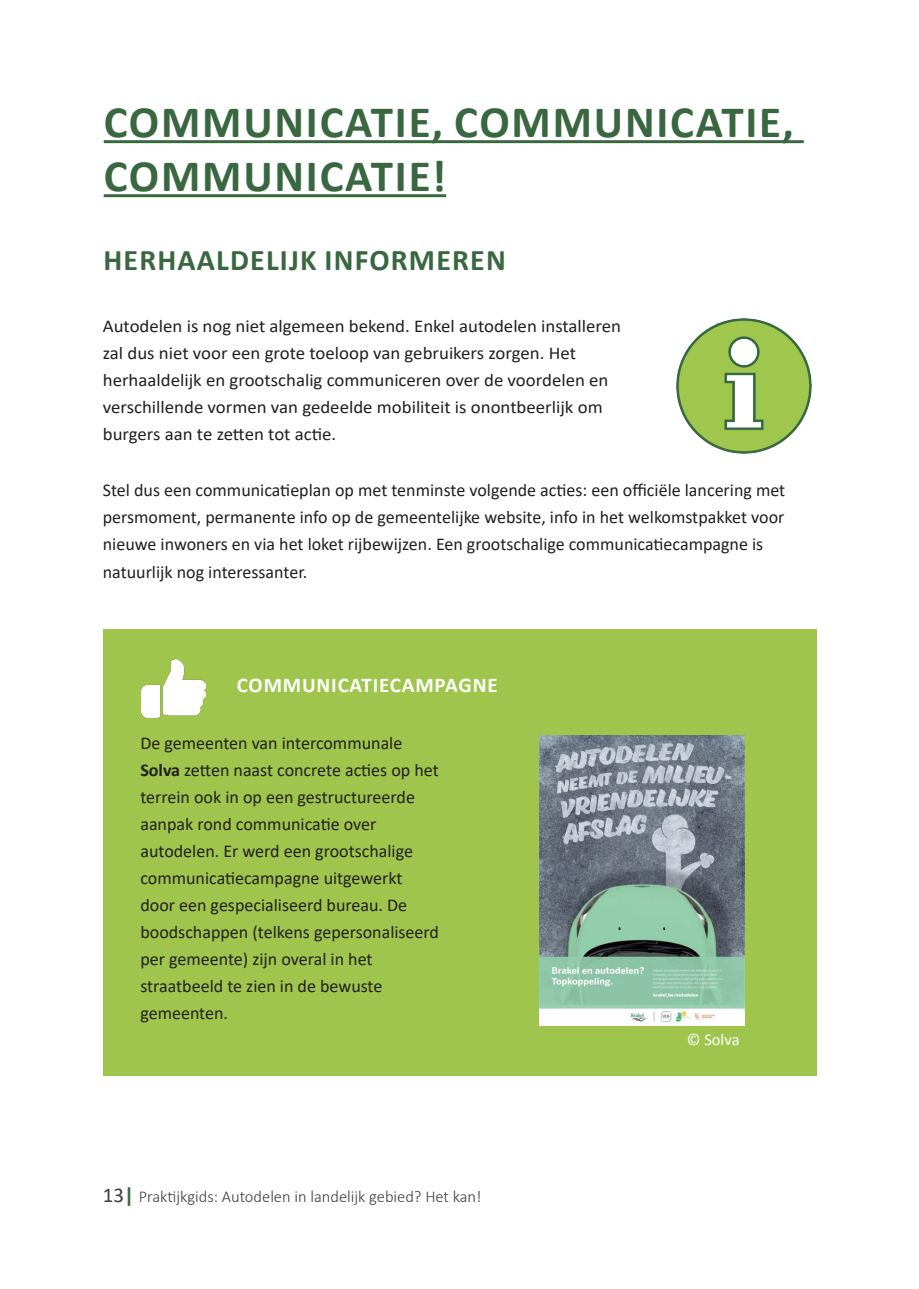
<style>
.page{position:relative;width:919px;height:1289px;background:#fff}
.page>*{position:absolute;margin:0;border:0;box-sizing:border-box;transform-origin:0 0}
.Hoofding{font:700 45px/54px "Calibri";letter-spacing:.04em;color:#396740}
.Hoofding_2{font:700 30px "Calibri";letter-spacing:.04em;color:#396740}
.goed_voorbeeld{font:700 21px "Calibri";letter-spacing:.04em;color:#fff}
.t1{font:18px/27px "Calibri";color:#231f20}
.t2{font:18px/27px "Calibri";color:#231f20;scale:1.04 1}
.t3{font:300 16.5px "Calibri";color:#3e3e3f}
.t4{font:16.5px "Calibri";color:#fff}
.s1{font-weight:700}
.s2{font-weight:400;font-size:21px}
.s3{font-weight:700;font-size:21px;color:#396740}
</style>
<div class="page">
<div style="left:103px;top:629px;width:713px;height:447px;background:#9fc54c"></div>
<img style="left:540px;top:735px;width:204px;height:290px">
<img style="left:141px;top:659px;width:64px;height:58px">
<hr style="left:104px;top:140px;width:699px;height:3px;background:#396740">
<hr style="left:104px;top:194px;width:342px;height:3px;background:#396740">
<img style="left:676px;top:318px;width:135px;height:135px">
<p class="Hoofding" style="left:104px;top:94px;width:691px">COMMUNICATIE, COMMUNICATIE,<br>COMMUNICATIE!</p>
<p class="Hoofding_2" style="left:103px;top:239px;width:404px">HERHAALDELIJK INFORMEREN</p>
<p class="t2" style="left:103px;top:312px;width:500px">Autodelen is nog niet algemeen bekend. Enkel autodelen installeren zal dus niet voor een grote toeloop van gebruikers zorgen. Het herhaaldelijk en grootschalig communiceren over de voordelen en verschillende vormen van gedeelde mobiliteit is onontbeerlijk om burgers aan te zetten tot actie.</p>
<p class="t1" style="left:103px;top:476px;width:684px">Stel dus een communicatieplan op met tenminste volgende acties: een officiële lancering met persmoment, permanente info op de gemeentelijke website, info in het welkomstpakket voor nieuwe inwoners en via het loket rijbewijzen. Een grootschalige communicatiecampagne is natuurlijk nog interessanter.</p>
<p class="goed_voorbeeld" style="left:237px;top:670px;width:262px">COMMUNICATIECAMPAGNE</p>
<p class="t1" style="left:140px;top:729px;width:300px">De gemeenten van intercommunale <span class="s1">Solva</span> zetten naast concrete acties op het terrein ook in op een gestructureerde aanpak rond communicatie over autodelen. Er werd een grootschalige communicatiecampagne uitgewerkt door een gespecialiseerd bureau. De boodschappen (telkens gepersonaliseerd per gemeente) zijn overal in het straatbeeld te zien in de bewuste gemeenten.</p>
<p class="t3" style="left:103px;top:1186px;width:380px"><span class="s2">13</span><span class="s3">|</span> Praktijkgids: Autodelen in landelijk gebied? Het kan!</p>
<p class="t4" style="left:686px;top:1027px;width:54px">© Solva</p>
</div>
